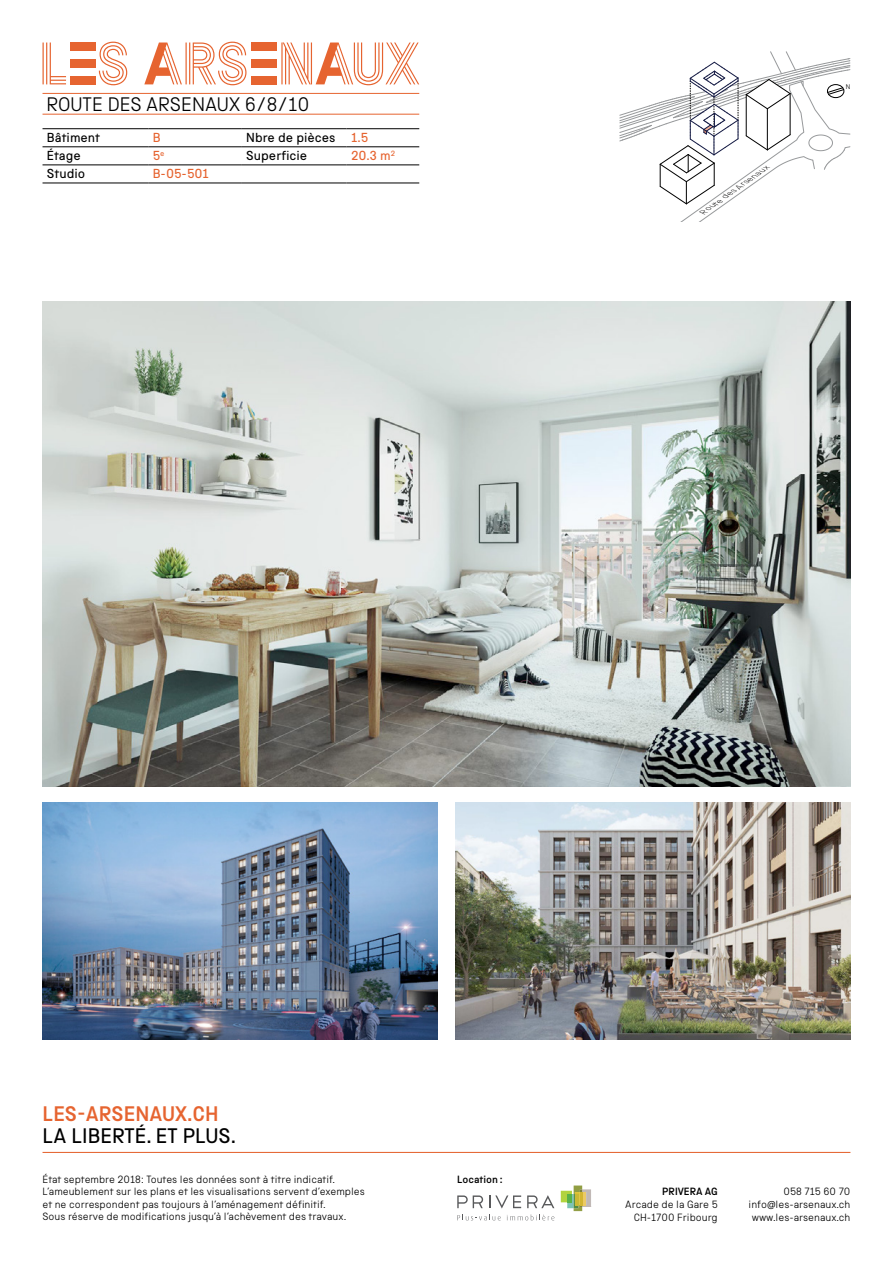
<style>
.page{position:relative;width:893px;height:1263px;background:#fff}
.page>*{position:absolute;margin:0;border:0;box-sizing:border-box;transform-origin:0 0}
.t1{font:21px "Copy";color:#000}
.t2{font:500 21px "Copy";color:#e66430}
.t3{font:300 19.5px "Copy";color:#000}
.t4{font:13.05px "Copy";color:#000}
.t5{font:13.05px "Copy";color:#e66430}
.t6{font:300 10.5px/12.6px "Copy";color:#000;text-align:right}
.t7{font:500 10.5px "Copy";color:#000}
.t8{font:italic 100 7.65px "Copy";color:#000;scale:1.19 1}
.t9{font:300 6.75px "Copy";color:#000}
.s1{color:#e66430}
</style>
<div class="page">
<hr style="left:43px;top:93px;width:376px;height:1px;background:#e66430">
<hr style="left:43px;top:114px;width:376px;height:1px;background:#e66430">
<svg style="left:144px;top:42px;width:275px;height:43px"></svg>
<svg style="left:43px;top:42px;width:84px;height:43px"></svg>
<div style="left:70px;top:43px;width:25px;height:8px;background:#e66430"></div>
<div style="left:251px;top:43px;width:25px;height:8px;background:#e66430"></div>
<div style="left:70px;top:59px;width:25px;height:9px;background:#e66430"></div>
<div style="left:251px;top:59px;width:25px;height:9px;background:#e66430"></div>
<div style="left:70px;top:76px;width:25px;height:8px;background:#e66430"></div>
<div style="left:251px;top:76px;width:25px;height:8px;background:#e66430"></div>
<svg style="left:561px;top:1185px;width:30px;height:26px"></svg>
<svg style="left:457px;top:1195px;width:26px;height:13px"></svg>
<svg style="left:489px;top:1195px;width:32px;height:13px"></svg>
<svg style="left:527px;top:1195px;width:27px;height:13px"></svg>
<svg style="left:457px;top:1214px;width:44px;height:6px"></svg>
<svg style="left:507px;top:1214px;width:47px;height:6px"></svg>
<hr style="left:43px;top:1152px;width:807px;height:1px;background:#e66430">
<img style="left:43px;top:302px;width:807px;height:485px">
<img style="left:43px;top:803px;width:395px;height:237px">
<img style="left:455px;top:803px;width:395px;height:237px">
<svg style="left:620px;top:52px;width:231px;height:169px"></svg>
<hr style="left:43px;top:128px;width:105px;height:1px;background:#000">
<hr style="left:148px;top:128px;width:94px;height:1px;background:#000">
<hr style="left:242px;top:128px;width:105px;height:1px;background:#000">
<hr style="left:347px;top:128px;width:72px;height:1px;background:#000">
<hr style="left:43px;top:147px;width:105px;height:1px;background:#000">
<hr style="left:148px;top:147px;width:94px;height:1px;background:#000">
<hr style="left:242px;top:147px;width:105px;height:1px;background:#000">
<hr style="left:347px;top:147px;width:72px;height:1px;background:#000">
<hr style="left:43px;top:165px;width:105px;height:1px;background:#000">
<hr style="left:148px;top:165px;width:94px;height:1px;background:#000">
<hr style="left:242px;top:165px;width:105px;height:1px;background:#000">
<hr style="left:347px;top:165px;width:72px;height:1px;background:#000">
<hr style="left:43px;top:183px;width:105px;height:1px;background:#000">
<hr style="left:148px;top:183px;width:94px;height:1px;background:#000">
<hr style="left:242px;top:183px;width:105px;height:1px;background:#000">
<hr style="left:347px;top:183px;width:72px;height:1px;background:#000">
<h2 class="t3" style="left:46px;top:93px;width:265px">Route des arsenaux 6/8/10</h2>
<p class="t4" style="left:47px;top:130px;width:55px">Bâtiment</p>
<p class="t5" style="left:153px;top:130px;width:9px">B</p>
<p class="t4" style="left:246px;top:130px;width:123px">Nbre de pièces <span class="s1">1.5</span></p>
<p class="t4" style="left:47px;top:148px;width:35px">étage</p>
<p class="t5" style="left:153px;top:148px;width:13px">5<sup>e</sup></p>
<p class="t4" style="left:246px;top:148px;width:63px">Superficie</p>
<p class="t5" style="left:351px;top:148px;width:46px">20.3 m<sup>2</sup></p>
<p class="t4" style="left:47px;top:166px;width:40px">Studio</p>
<p class="t5" style="left:153px;top:166px;width:58px">B-05-501</p>
<p class="t8" style="left:700px;top:209px;width:70px;rotate:-35deg">Route des Arsenaux</p>
<p class="t9" style="left:846px;top:83px;width:6px">N</p>
<h1 class="t2" style="left:43px;top:1101px;width:177px">LES-ARSENAUX.ch</h1>
<h1 class="t1" style="left:43px;top:1123px;width:195px">LA LIBERTé. ET PLUS.</h1>
<p class="t6" style="left:43px;top:1173px;width:324px;text-align:left">État septembre 2018: Toutes les données sont à titre indicatif.<br>L’ameublement sur les plans et les visualisations servent d’exemples et ne correspondent pas toujours à l’aménagement définitif.<br>Sous réserve de modifications jusqu’à l’achèvement des travaux.</p>
<p class="t7" style="left:457px;top:1173px;width:47px">Location:</p>
<p class="t7" style="left:662px;top:1186px;width:57px">PRIVERA AG</p>
<p class="t6" style="left:625px;top:1198px;width:94px">Arcade de la Gare 5<br>CH-1700 Fribourg</p>
<p class="t6" style="left:749px;top:1185px;width:103px;text-align:justify;text-indent:35px">058 715 60 70 info@les-arsenaux.ch www.les-arsenaux.ch</p>
</div>
